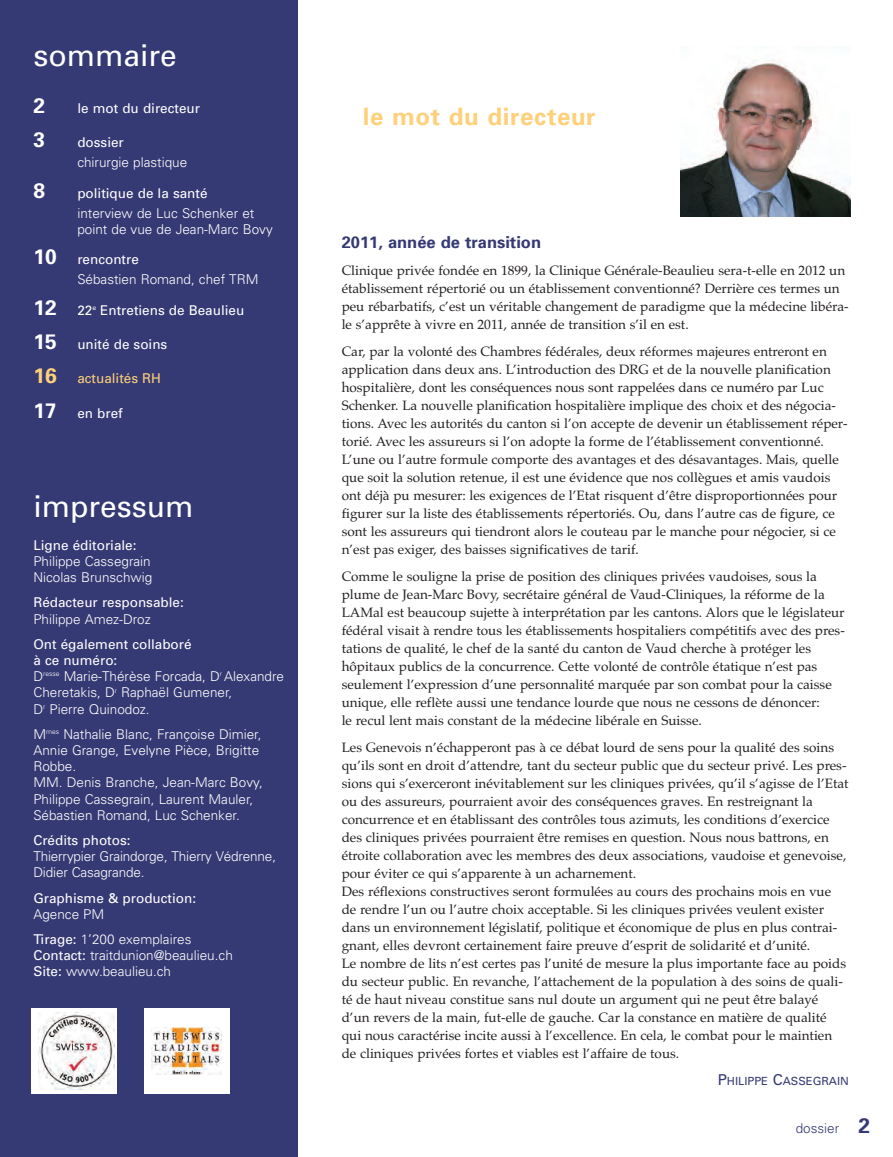
<style>
.page{position:relative;width:893px;height:1157px;background:#fff}
.page>*{position:absolute;margin:0;border:0;box-sizing:border-box;transform-origin:0 0}
.t1{font:30px "Univers";color:#fff}
.t2{font:700 24px "Univers";letter-spacing:.03em;color:#fed07a}
.t3{font:700 21px "Univers";color:#fff}
.t4{font:700 16.5px "Univers";color:#363a74}
.t5{font:13.5px/18px "Palatino";color:#231f20}
.t6{font:300 13.5px/16.2px "Univers";color:#fff}
.t7{font:13.5px "Univers";color:#fff}
.t8{font:13.5px "Univers";color:#fed07a}
.t9{font:300 13.5px "Univers";color:#363a74}
.t10{font:11.25px "Univers";color:#363a74}
.s1{font-weight:700;font-size:21px}
.s2{font-weight:400}
.s3{font-size:15px}
</style>
<div class="page">
<img style="left:681px;top:59px;width:170px;height:158px">
<div style="left:0;top:0;width:298px;height:1157px;background:#363a74"></div>
<div style="left:32px;top:1008px;width:85px;height:85px;background:#fff"></div>
<img style="left:38px;top:1012px;width:77px;height:77px">
<div style="left:144px;top:1008px;width:85px;height:85px;background:#fff"></div>
<img style="left:152px;top:1027px;width:70px;height:47px">
<h1 class="t1" style="left:33px;top:44px;width:145px">sommaire</h1>
<h3 class="t3" style="left:33px;top:98px;width:13px">2</h3>
<p class="t7" style="left:77px;top:103px;width:124px">le mot du directeur</p>
<h3 class="t3" style="left:33px;top:132px;width:13px">3</h3>
<p class="t7" style="left:77px;top:138px;width:48px">dossier</p>
<p class="t6" style="left:77px;top:155px;width:111px">chirurgie plastique</p>
<h3 class="t3" style="left:33px;top:183px;width:13px">8</h3>
<p class="t7" style="left:77px;top:188px;width:132px">politique de la santé</p>
<p class="t6" style="left:77px;top:206px;width:197px">interview de Luc Schenker et point de vue de Jean-Marc Bovy</p>
<p class="t6" style="left:77px;top:251px;width:183px;line-height:19.8px;text-indent:-44px"><span class="s1">10</span> <span class="s2">rencontre<br></span>Sébastien Romand, chef TRM</p>
<p class="t7" style="left:33px;top:305px;width:212px"><span class="s1">12</span> 22<sup>e</sup> Entretiens de Beaulieu</p>
<p class="t7" style="left:33px;top:339px;width:136px"><span class="s1">15</span> unité de soins</p>
<p class="t8" style="left:33px;top:373px;width:129px"><span class="s1">16</span> actualités RH</p>
<p class="t7" style="left:33px;top:408px;width:91px"><span class="s1">17</span> en bref</p>
<h1 class="t1" style="left:33px;top:495px;width:161px">impressum</h1>
<p class="t7" style="left:33px;top:540px;width:105px">Ligne éditoriale:</p>
<p class="t6" style="left:33px;top:554px;width:120px">Philippe Cassegrain<br>Nicolas Brunschwig</p>
<p class="t7" style="left:33px;top:597px;width:152px">Rédacteur responsable:</p>
<p class="t6" style="left:33px;top:612px;width:119px">Philippe Amez-Droz</p>
<p class="t6" style="left:33px;top:637px;width:252px"><span class="s2">Ont également collaboré<br>à ce numéro:<br></span>D<sup>resse</sup> Marie-Thérèse Forcada, D<sup>r</sup> Alexandre<br>Cheretakis, D<sup>r</sup> Raphaël Gumener,<br>D<sup>r</sup> Pierre Quinodoz.</p>
<p class="t6" style="left:33px;top:727px;width:231px">M<sup>mes</sup> Nathalie Blanc, Françoise Dimier,<br>Annie Grange, Evelyne Pièce, Brigitte<br>Robbe.<br>MM. Denis Branche, Jean-Marc Bovy,<br>Philippe Cassegrain, Laurent Mauler,<br>Sébastien Romand, Luc Schenker.</p>
<p class="t7" style="left:33px;top:835px;width:99px">Crédits photos:</p>
<p class="t6" style="left:33px;top:849px;width:244px">Thierrypier Graindorge, Thierry Védrenne,<br>Didier Casagrande.</p>
<p class="t7" style="left:33px;top:893px;width:164px">Graphisme &amp; production:</p>
<p class="t6" style="left:33px;top:902px;width:160px;line-height:25.2px">Agence PM<br><span class="s2">Tirage:</span> 1’200 exemplaires</p>
<p class="t6" style="left:33px;top:948px;width:201px"><span class="s2">Contact:</span> traitdunion@beaulieu.ch<br><span class="s2">Site:</span> www.beaulieu.ch</p>
<h2 class="t2" style="left:363px;top:108px;width:234px">le mot du directeur</h2>
<p class="t4" style="left:342px;top:236px;width:201px">2011, année de transition</p>
<p class="t5" style="left:342px;top:261px;width:508px">Clinique privée fondée en 1899, la Clinique Générale-Beaulieu sera-t-elle en 2012 un établissement répertorié ou un établissement conventionné? Derrière ces termes un peu rébarbatifs, c’est un véritable changement de paradigme que la médecine libéra&shy;le s’apprête à vivre en 2011, année de transition s’il en est.</p>
<p class="t5" style="left:342px;top:342px;width:507px">Car, par la volonté des Chambres fédérales, deux réformes majeures entreront en application dans deux ans. L’introduction des DRG et de la nouvelle planification hospitalière, dont les conséquences nous sont rappelées dans ce numéro par Luc Schenker. La nouvelle planification hospitalière implique des choix et des négocia&shy;tions. Avec les autorités du canton si l’on accepte de devenir un établissement réper&shy;torié. Avec les assureurs si l’on adopte la forme de l’établissement conventionné.<br>L’une ou l’autre formule comporte des avantages et des désavantages. Mais, quelle que soit la solution retenue, il est une évidence que nos collègues et amis vaudois ont déjà pu mesurer: les exigences de l’Etat risquent d’être disproportionnées pour figurer sur la liste des établissements répertoriés. Ou, dans l’autre cas de figure, ce sont les assureurs qui tiendront alors le couteau par le manche pour négocier, si ce n’est pas exiger, des baisses significatives de tarif.</p>
<p class="t5" style="left:342px;top:567px;width:505px">Comme le souligne la prise de position des cliniques privées vaudoises, sous la plume de Jean-Marc Bovy, secrétaire général de Vaud-Cliniques, la réforme de la LAMal est beaucoup sujette à interprétation par les cantons. Alors que le législateur fédéral visait à rendre tous les établissements hospitaliers compétitifs avec des pres&shy;tations de qualité, le chef de la santé du canton de Vaud cherche à protéger les hôpitaux publics de la concurrence. Cette volonté de contrôle étatique n’est pas seulement l’expression d’une personnalité marquée par son combat pour la caisse unique, elle reflète aussi une tendance lourde que nous ne cessons de dénoncer:<br>le recul lent mais constant de la médecine libérale en Suisse.</p>
<p class="t5" style="left:342px;top:738px;width:508px">Les Genevois n’échapperont pas à ce débat lourd de sens pour la qualité des soins qu’ils sont en droit d’attendre, tant du secteur public que du secteur privé. Les pres&shy;sions qui s’exerceront inévitablement sur les cliniques privées, qu’il s’agisse de l’Etat ou des assureurs, pourraient avoir des conséquences graves. En restreignant la concurrence et en établissant des contrôles tous azimuts, les conditions d’exercice des cliniques privées pourraient être remises en question. Nous nous battrons, en étroite collaboration avec les membres des deux associations, vaudoise et genevoise, pour éviter ce qui s’apparente à un acharnement.<br>Des réflexions constructives seront formulées au cours des prochains mois en vue de rendre l’un ou l’autre choix acceptable. Si les cliniques privées veulent exister dans un environnement législatif, politique et économique de plus en plus contrai&shy;gnant, elles devront certainement faire preuve d’esprit de solidarité et d’unité.<br>Le nombre de lits n’est certes pas l’unité de mesure la plus importante face au poids du secteur public. En revanche, l’attachement de la population à des soins de quali&shy;té de haut niveau constitue sans nul doute un argument qui ne peut être balayé d’un revers de la main, fut-elle de gauche. Car la constance en matière de qualité qui nous caractérise incite aussi à l’excellence. En cela, le combat pour le maintien de cliniques privées fortes et viables est l’affaire de tous.</p>
<p class="t10" style="left:718px;top:1076px;width:133px"><span class="s3">P</span>HILIPPE <span class="s3">C</span>ASSEGRAIN</p>
<p class="t9" style="left:796px;top:1123px;width:76px">dossier <span class="s1">2</span></p>
</div>
